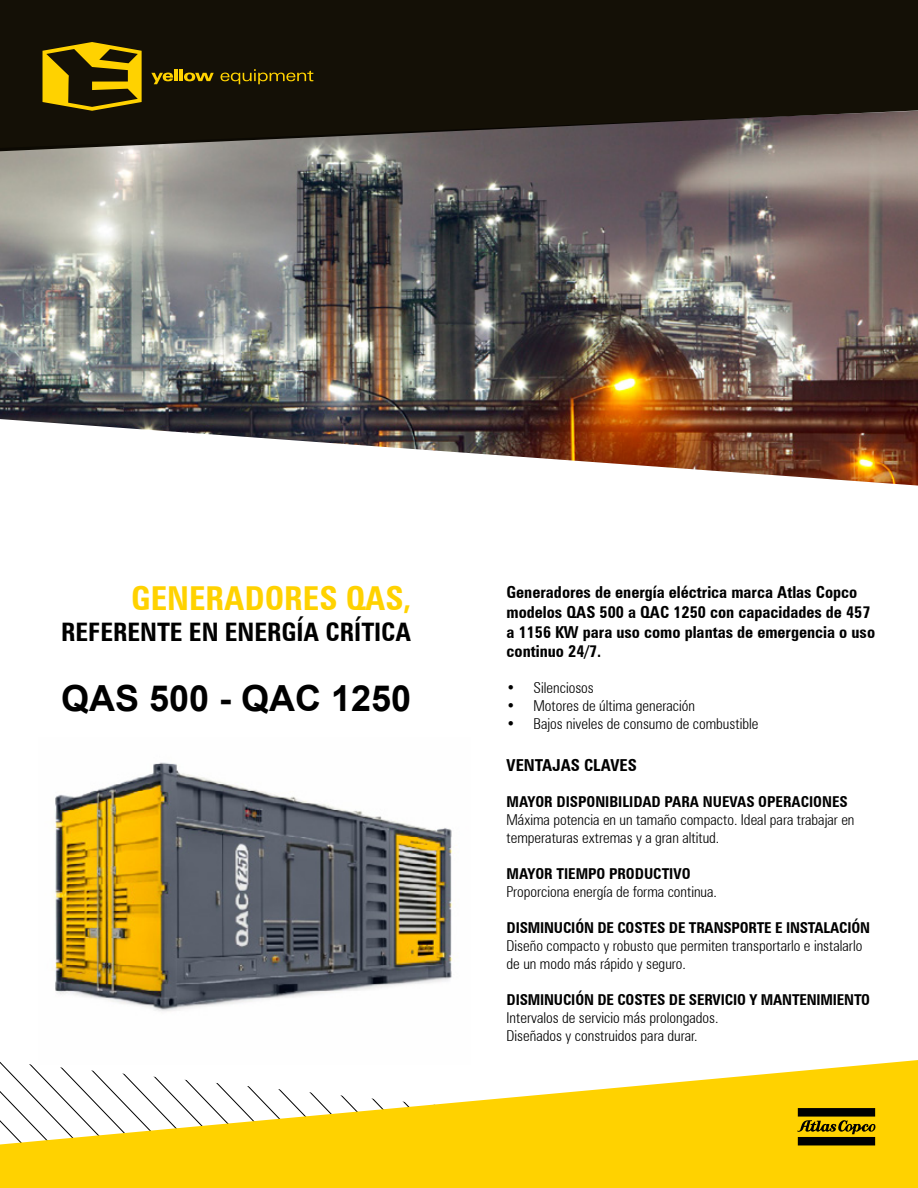
<style>
.page{position:relative;width:918px;height:1188px;background:#fff}
.page>*{position:absolute;margin:0;border:0;box-sizing:border-box;transform-origin:0 0}
.t1{font:700 36px "Arial";color:#000}
.t2{font:700 condensed 33px "Zurich BT";color:#ffd200}
.t3{font:700 condensed 25.5px "Zurich BT";color:#000}
.t4{font:700 condensed 16.5px/19.8px "Zurich BT";color:#000}
.t5{font:300 condensed 15px/18px "Zurich BT";color:#000}
.t6{font:700 condensed 15px "Zurich BT";letter-spacing:-.01em;color:#000}
</style>
<div class="page">
<div style="left:0;top:0;width:918px;height:111px;background:#141006"></div>
<img style="left:0;top:111px;width:918px;height:375px">
<svg style="left:43px;top:42px;width:99px;height:69px"></svg>
<svg style="left:151px;top:73px;width:22px;height:11px"></svg>
<hr style="left:174px;top:69px;width:4px;height:12px;background:#ffd200">
<hr style="left:179px;top:69px;width:4px;height:12px;background:#ffd200">
<svg style="left:184px;top:73px;width:30px;height:8px"></svg>
<svg style="left:220px;top:69px;width:93px;height:15px"></svg>
<svg style="left:0;top:1060px;width:918px;height:128px;fill:#ffd200"></svg>
<svg style="left:584px;top:1061px;width:334px;height:127px"></svg>
<img style="left:38px;top:762px;width:432px;height:303px">
<h2 class="t2" style="left:131px;top:579px;width:282px">GENERADORES QAS,</h2>
<h3 class="t3" style="left:61px;top:617px;width:352px">REFERENTE EN ENERGÍA CRÍTICA</h3>
<h1 class="t1" style="left:61px;top:673px;width:352px">QAS 500 - QAC 1250</h1>
<p class="t4" style="left:507px;top:582px;width:370px">Generadores de energía eléctrica marca Atlas Copco modelos QAS 500 a QAC 1250 con capacidades de 457 a 1156 KW para uso como plantas de emergencia o uso continuo 24/7.</p>
<p class="t5" style="left:507px;top:679px;width:89px">• Silenciosos</p>
<p class="t5" style="left:507px;top:697px;width:190px">• Motores de última generación</p>
<p class="t5" style="left:507px;top:715px;width:253px">• Bajos niveles de consumo de combustible</p>
<p class="t4" style="left:507px;top:755px;width:132px">VENTAJAS CLAVES</p>
<p class="t6" style="left:507px;top:792px;width:343px">MAYOR DISPONIBILIDAD PARA NUEVAS OPERACIONES</p>
<p class="t5" style="left:507px;top:810px;width:349px">Máxima potencia en un tamaño compacto. Ideal para trabajar en temperaturas extremas y a gran altitud.</p>
<p class="t6" style="left:507px;top:864px;width:186px">MAYOR TIEMPO PRODUCTIVO</p>
<p class="t5" style="left:507px;top:882px;width:212px">Proporciona energía de forma continua.</p>
<p class="t6" style="left:507px;top:918px;width:365px">DISMINUCIÓN DE COSTES DE TRANSPORTE E INSTALACIÓN</p>
<p class="t5" style="left:507px;top:936px;width:357px">Diseño compacto y robusto que permiten transportarlo e instalarlo de un modo más rápido y seguro.</p>
<p class="t6" style="left:507px;top:990px;width:365px">DISMINUCIÓN DE COSTES DE SERVICIO Y MANTENIMIENTO</p>
<p class="t5" style="left:507px;top:1008px;width:214px">Intervalos de servicio más prolongados.<br>Diseñados y construidos para durar.</p>
</div>
